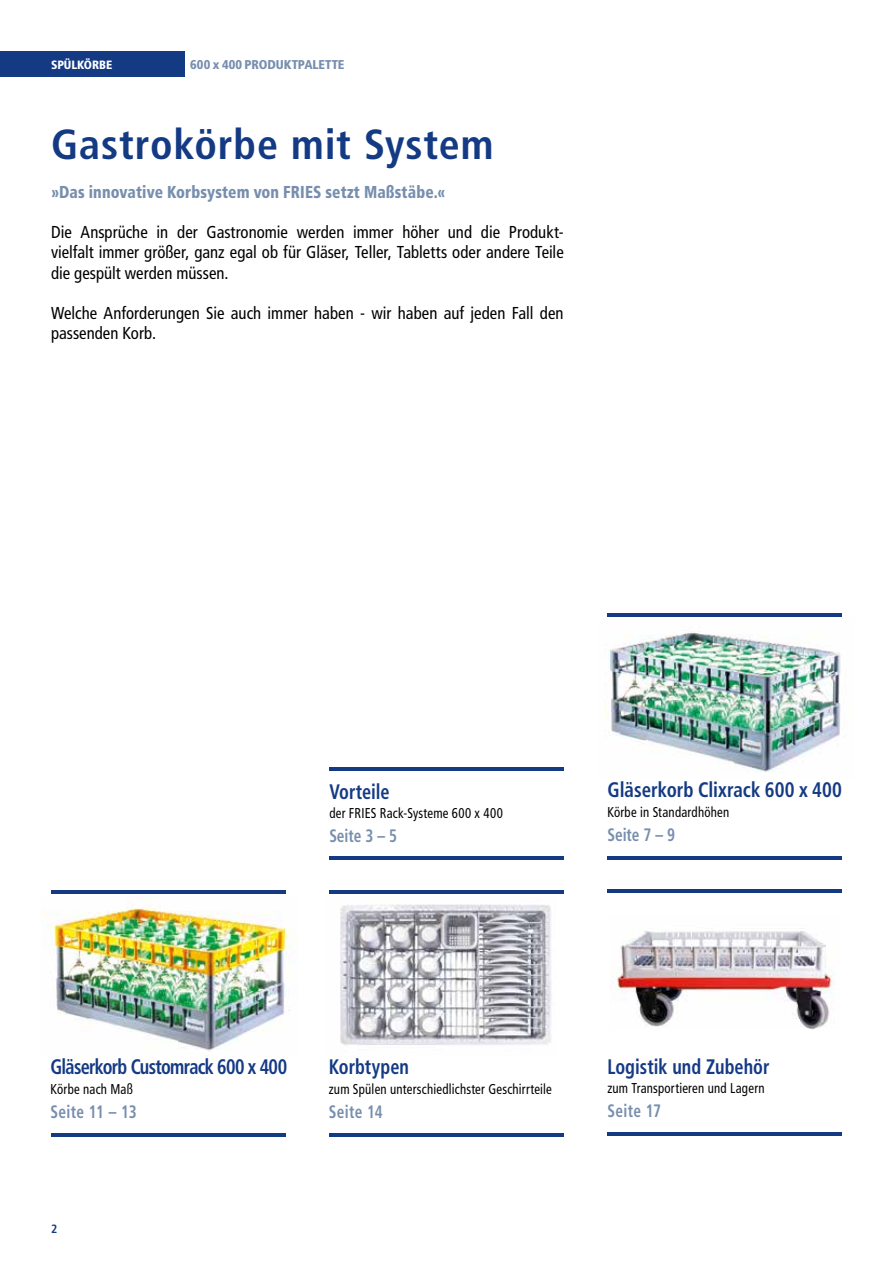
<style>
.page{position:relative;width:893px;height:1263px;background:#fff}
.page>*{position:absolute;margin:0;border:0;box-sizing:border-box;transform-origin:0 0}
.t1{font:700 condensed 42px "Frutiger LT Pro";letter-spacing:.02em;color:#143a84}
.t2{font:700 condensed 21px "Frutiger LT Pro";color:#143a84;scale:.87 1}
.t3{font:700 condensed 21px "Frutiger LT Pro";letter-spacing:-.04em;color:#143a84;scale:.87 1}
.t4{font:700 condensed 21px "Frutiger LT Pro";color:#143a84;scale:.9 1}
.t5{font:700 condensed 18px "Frutiger LT Pro";letter-spacing:.01em;color:#778eae;scale:.85 1}
.t6{font:condensed 17.25px/20.2px "Frutiger LT Pro";color:#000;text-align:justify}
.t7{font:900 condensed 17.25px "Frutiger LT Pro";letter-spacing:.01em;color:#778eae;scale:.9 1}
.t8{font:condensed 14.25px "Frutiger LT Pro";letter-spacing:.02em;color:#000;scale:.9 1}
.t9{font:900 condensed 12.75px "Frutiger LT Pro";letter-spacing:-.005em;color:#778eae}
.t10{font:900 condensed 12px "Frutiger LT Pro";letter-spacing:-.01em;color:#fff}
.t11{font:700 condensed 12px "Frutiger LT Pro";color:#143a84}
</style>
<div class="page">
<img style="left:609px;top:631px;width:232px;height:141px">
<img style="left:42px;top:898px;width:255px;height:153px">
<img style="left:340px;top:904px;width:212px;height:141px">
<img style="left:610px;top:931px;width:225px;height:99px">
<hr style="left:607px;top:856px;width:235px;height:4px;background:#143a84">
<hr style="left:329px;top:856px;width:235px;height:4px;background:#143a84">
<hr style="left:607px;top:613px;width:235px;height:4px;background:#143a84">
<hr style="left:51px;top:890px;width:235px;height:4px;background:#143a84">
<hr style="left:329px;top:768px;width:235px;height:3px;background:#143a84">
<hr style="left:51px;top:1134px;width:235px;height:3px;background:#143a84">
<hr style="left:607px;top:1132px;width:235px;height:4px;background:#143a84">
<hr style="left:607px;top:890px;width:235px;height:3px;background:#143a84">
<hr style="left:329px;top:1134px;width:235px;height:3px;background:#143a84">
<hr style="left:329px;top:890px;width:235px;height:3px;background:#143a84">
<div style="left:0;top:51px;width:184px;height:26px;background:#143a84"></div>
<p class="t10" style="left:51px;top:57px;width:63px">SPÜLKÖRBE</p>
<p class="t9" style="left:190px;top:57px;width:156px">600 x 400 PRODUKTPALETTE</p>
<h1 class="t1" style="left:51px;top:120px;width:444px">Gastrokörbe mit System</h1>
<p class="t7" style="left:51px;top:182px;width:440px">»Das innovative Korbsystem von FRIES setzt Maßstäbe.«</p>
<p class="t6" style="left:51px;top:222px;width:514px">Die Ansprüche in der Gastronomie werden immer höher und die Produkt&shy;vielfalt immer größer, ganz egal ob für Gläser, Teller, Tabletts oder andere Teile die gespült werden müssen.</p>
<p class="t6" style="left:51px;top:303px;width:514px">Welche Anforderungen Sie auch immer haben - wir haben auf jeden Fall den passenden Korb.</p>
<p class="t2" style="left:329px;top:779px;width:71px">Vorteile</p>
<p class="t8" style="left:329px;top:805px;width:194px">der FRIES Rack-Systeme 600 x 400</p>
<p class="t5" style="left:329px;top:825px;width:81px">Seite 3 – 5</p>
<p class="t4" style="left:607px;top:777px;width:262px">Gläserkorb Clixrack 600 x 400</p>
<p class="t8" style="left:607px;top:803px;width:137px">Körbe in Standardhöhen</p>
<p class="t5" style="left:607px;top:824px;width:81px">Seite 7 – 9</p>
<p class="t3" style="left:51px;top:1055px;width:273px">Gläserkorb Customrack 600 x 400</p>
<p class="t8" style="left:51px;top:1081px;width:93px">Körbe nach Maß</p>
<p class="t5" style="left:51px;top:1101px;width:103px">Seite 11 – 13</p>
<p class="t11" style="left:51px;top:1222px;width:8px">2</p>
<p class="t2" style="left:329px;top:1055px;width:94px">Korbtypen</p>
<p class="t8" style="left:329px;top:1081px;width:249px">zum Spülen unterschiedlichster Geschirrteile</p>
<p class="t5" style="left:329px;top:1101px;width:65px">Seite 14</p>
<p class="t2" style="left:607px;top:1054px;width:188px">Logistik und Zubehör</p>
<p class="t8" style="left:607px;top:1080px;width:176px">zum Transportieren und Lagern</p>
<p class="t5" style="left:607px;top:1100px;width:65px">Seite 17</p>
</div>
